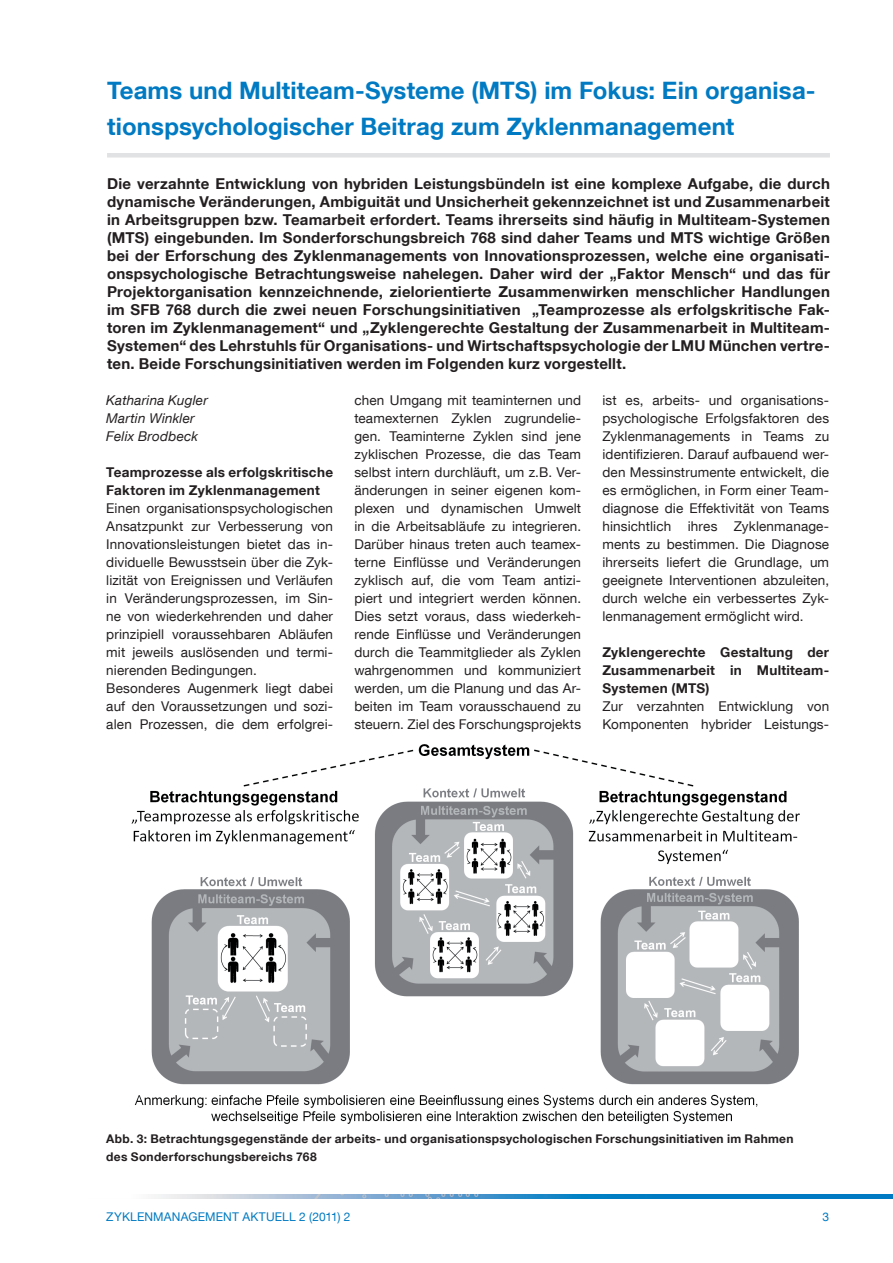
<style>
.page{position:relative;width:893px;height:1263px;background:#fff}
.page>*{position:absolute;margin:0;border:0;box-sizing:border-box;transform-origin:0 0}
.t1{font:700 24px/36px "TUM Neue Helvetica";letter-spacing:.005em;color:#007ac2}
.t2{font:700 15px/18px "TUM Neue Helvetica";letter-spacing:.015em;color:#231f20;text-align:justify}
.t3{font:13.5px/18px "TUM Neue Helvetica";letter-spacing:.01em;color:#231f20}
.t4{font:700 13.5px/18px "TUM Neue Helvetica";letter-spacing:.02em;color:#231f20}
.t5{font:italic 13.5px/18px "TUM Neue Helvetica";letter-spacing:.015em;color:#231f20}
.t6{font:700 12px/18px "TUM Neue Helvetica";letter-spacing:.025em;color:#231f20}
.t7{font:12px "TUM Neue Helvetica";color:#007ac2}
</style>
<div class="page">
<div style="left:107px;top:153px;width:723px;height:5px;background:#e1e2e4"></div>
<img style="left:131px;top:744px;width:669px;height:380px">
<img style="left:154px;top:1194px;width:739px;height:5px">
<h1 class="t1" style="left:107px;top:72px;width:710px">Teams und Multiteam-Systeme (MTS) im Fokus: Ein organisa&shy;tionspsychologischer Beitrag zum Zyklenmanagement</h1>
<p class="t2" style="left:107px;top:174px;width:724px">Die verzahnte Entwicklung von hybriden Leistungsbündeln ist eine komplexe Aufgabe, die durch dynamische Veränderungen, Ambiguität und Unsicherheit gekennzeichnet ist und Zusammenarbeit in Arbeitsgruppen bzw. Teamarbeit erfordert. Teams ihrerseits sind häufig in Multiteam-Systemen (MTS) eingebunden. Im Sonderforschungsbreich 768 sind daher Teams und MTS wichtige Größen bei der Erforschung des Zyklenmanagements von Innovationsprozessen, welche eine organisati&shy;onspsychologische Betrachtungsweise nahelegen. Daher wird der „Faktor Mensch“ und das für Projektorganisation kennzeichnende, zielorientierte Zusammenwirken menschlicher Handlungen im SFB 768 durch die zwei neuen Forschungsinitiativen „Teamprozesse als erfolgskritische Fak&shy;toren im Zyklenmanagement“ und „Zyklengerechte Gestaltung der Zusammenarbeit in Multiteam-Systemen“ des Lehrstuhls für Organisations- und Wirtschaftspsychologie der LMU</p>
<p class="t2" style="left:709px;top:336px;width:123px">München vertre-</p>
<p class="t2" style="left:107px;top:354px;width:521px">ten. Beide Forschungsinitiativen werden im Folgenden kurz vorgestellt.</p>
<p class="t5" style="left:106px;top:391px;width:103px">Katharina Kugler<br>Martin Winkler<br>Felix Brodbeck</p>
<p class="t4" style="left:106px;top:463px;width:228px">Teamprozesse als erfolgskritische<br>Faktoren im Zyklenmanagement</p>
<p class="t3" style="left:106px;top:499px;width:228px">Einen organisationspsychologischen Ansatzpunkt zur Verbesserung von Innovationsleistungen bietet das in&shy;dividuelle Bewusstsein über die Zyk&shy;lizität von Ereignissen und Verläufen in Veränderungsprozessen, im Sin&shy;ne von wiederkehrenden und daher prinzipiell voraussehbaren Abläufen mit jeweils auslösenden und termi&shy;nierenden Bedingungen.<br>Besonderes Augenmerk liegt dabei auf den Voraussetzungen und sozi&shy;alen Prozessen, die dem erfolgrei-</p>
<p class="t3" style="left:354px;top:391px;width:228px;text-align:justify">chen Umgang mit teaminternen und teamexternen Zyklen zugrundelie&shy;gen. Teaminterne Zyklen sind jene zyklischen Prozesse, die das Team selbst intern durchläuft, um z.B. Ver&shy;änderungen in seiner eigenen kom&shy;plexen und dynamischen Umwelt in die Arbeitsabläufe zu integrieren.<br>Darüber hinaus treten auch teamex&shy;terne Einflüsse und Veränderungen zyklisch auf, die vom Team antizi&shy;piert und integriert werden können.<br>Dies setzt voraus, dass wiederkeh&shy;rende Einflüsse und Veränderungen durch die Teammitglieder als Zyklen wahrgenommen und kommuniziert werden, um die Planung und das Ar&shy;beiten im Team vorausschauend zu steuern. Ziel des Forschungsprojekts</p>
<p class="t3" style="left:602px;top:391px;width:228px;text-align:justify">ist es, arbeits- und organisations&shy;psychologische Erfolgsfaktoren des Zyklenmanagements in Teams zu identifizieren. Darauf aufbauend wer&shy;den Messinstrumente entwickelt, die es ermöglichen, in Form einer Team&shy;diagnose die Effektivität von Teams hinsichtlich ihres Zyklenmanage&shy;ments zu bestimmen. Die Diagnose ihrerseits liefert die Grundlage, um geeignete Interventionen abzuleiten, durch welche ein verbessertes Zyk&shy;lenmanagement ermöglicht wird.</p>
<p class="t4" style="left:602px;top:643px;width:228px;text-align:justify">Zyklengerechte Gestaltung der Zusammenarbeit in Multiteam-Systemen (MTS)</p>
<p class="t3" style="left:602px;top:697px;width:228px">Zur verzahnten Entwicklung von<br>Komponenten hybrider Leistungs-</p>
<p class="t6" style="left:106px;top:1129px;width:689px">Abb. 3: Betrachtungsgegenstände der arbeits- und organisationspsychologischen Forschungsinitiativen im Rahmen des Sonderforschungsbereichs 768</p>
<p class="t7" style="left:106px;top:1209px;width:25px">Zyklenmanagement</p>
<p class="t7" style="left:242px;top:1209px;width:9px">aktuell</p>
<p class="t7" style="left:299px;top:1209px;width:53px">2 (2011) 2</p>
<p class="t7" style="left:822px;top:1209px;width:8px">3</p>
</div>
